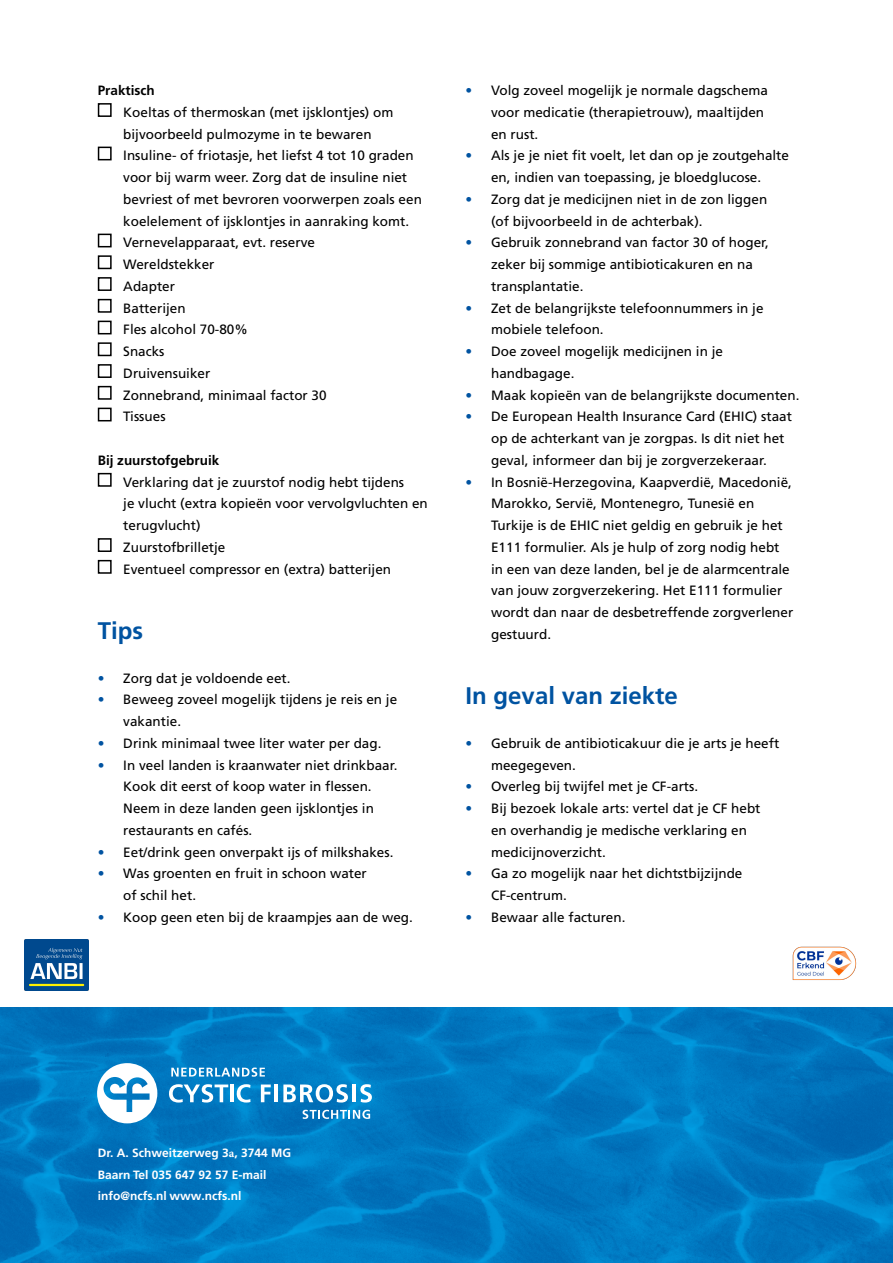
<style>
.page{position:relative;width:893px;height:1263px;background:#fff}
.page>*{position:absolute;margin:0;border:0;box-sizing:border-box;transform-origin:0 0}
.t1{font:700 24px "Frutiger";color:#0053a1}
.t2{font:13.5px/21.8px "Frutiger";color:#000}
.t3{font:700 13.5px "Frutiger";color:#000}
.t4{font:700 12px/21.6px "Frutiger";color:#fff}
.s1{color:#0053a1}
.s2{font-family:"Minion Pro"}
</style>
<div class="page">
<img style="left:0;top:1008px;width:893px;height:255px">
<div style="left:98px;top:103px;width:14px;height:14px;border:2px solid #000"></div>
<div style="left:98px;top:147px;width:14px;height:13px;border:2px solid #000"></div>
<div style="left:98px;top:234px;width:14px;height:13px;border:2px solid #000"></div>
<div style="left:98px;top:255px;width:14px;height:14px;border:2px solid #000"></div>
<div style="left:98px;top:277px;width:14px;height:14px;border:2px solid #000"></div>
<div style="left:98px;top:299px;width:14px;height:14px;border:2px solid #000"></div>
<div style="left:98px;top:321px;width:14px;height:13px;border:2px solid #000"></div>
<div style="left:98px;top:342px;width:14px;height:14px;border:2px solid #000"></div>
<div style="left:98px;top:364px;width:14px;height:14px;border:2px solid #000"></div>
<div style="left:98px;top:386px;width:14px;height:14px;border:2px solid #000"></div>
<div style="left:98px;top:408px;width:14px;height:13px;border:2px solid #000"></div>
<div style="left:98px;top:473px;width:14px;height:14px;border:2px solid #000"></div>
<div style="left:98px;top:538px;width:14px;height:14px;border:2px solid #000"></div>
<div style="left:98px;top:560px;width:14px;height:14px;border:2px solid #000"></div>
<svg style="left:169px;top:1084px;width:59px;height:18px"></svg>
<hr style="left:230px;top:1084px;width:4px;height:18px;background:#fff">
<svg style="left:237px;top:1084px;width:13px;height:18px"></svg>
<svg style="left:261px;top:1084px;width:10px;height:18px"></svg>
<hr style="left:275px;top:1084px;width:3px;height:18px;background:#fff">
<svg style="left:283px;top:1084px;width:65px;height:18px"></svg>
<hr style="left:352px;top:1084px;width:4px;height:18px;background:#fff">
<svg style="left:360px;top:1084px;width:12px;height:18px"></svg>
<svg style="left:171px;top:1067px;width:94px;height:10px"></svg>
<svg style="left:303px;top:1110px;width:67px;height:9px"></svg>
<svg style="left:97px;top:1063px;width:60px;height:60px"></svg>
<img style="left:792px;top:946px;width:65px;height:34px">
<img style="left:25px;top:940px;width:63px;height:50px">
<p class="t3" style="left:98px;top:83px;width:59px">Praktisch</p>
<p class="t2" style="left:123px;top:101px;width:300px">Koeltas of thermoskan (met ijsklontjes) om bijvoorbeeld pulmozyme in te bewaren<br>Insuline- of friotasje, het liefst 4 tot 10 graden voor bij warm weer. Zorg dat de insuline niet bevriest of met bevroren voorwerpen zoals een koelelement of ijsklontjes in aanraking komt.<br>Vernevelapparaat, evt. reserve<br>Wereldstekker<br>Adapter<br>Batterijen<br>Fles alcohol 70-80%<br>Snacks<br>Druivensuiker<br>Zonnebrand, minimaal factor 30<br>Tissues</p>
<p class="t3" style="left:98px;top:452px;width:123px">Bij zuurstofgebruik</p>
<p class="t2" style="left:123px;top:471px;width:306px">Verklaring dat je zuurstof nodig hebt tijdens<br>je vlucht (extra kopieën voor vervolgvluchten en terugvlucht)<br>Zuurstofbrilletje<br>Eventueel compressor en (extra) batterijen</p>
<h1 class="t1" style="left:98px;top:616px;width:47px">Tips</h1>
<p class="t2" style="left:98px;top:667px;width:194px"><span class="s1">•</span> Zorg dat je voldoende eet.</p>
<p class="t2" style="left:123px;top:689px;width:275px;text-indent:-26px"><span class="s1">•</span> Beweeg zoveel mogelijk tijdens je reis en je vakantie.</p>
<p class="t2" style="left:98px;top:732px;width:285px"><span class="s1">•</span> Drink minimaal twee liter water per dag.</p>
<p class="t2" style="left:123px;top:754px;width:276px;text-indent:-26px"><span class="s1">•</span> In veel landen is kraanwater niet drinkbaar.<br>Kook dit eerst of koop water in flessen.<br>Neem in deze landen geen ijsklontjes in restaurants en cafés.</p>
<p class="t2" style="left:98px;top:841px;width:297px"><span class="s1">•</span> Eet/drink geen onverpakt ijs of milkshakes.</p>
<p class="t2" style="left:123px;top:863px;width:245px;text-indent:-26px"><span class="s1">•</span> Was groenten en fruit in schoon water of schil het.</p>
<p class="t2" style="left:98px;top:906px;width:317px"><span class="s1">•</span> Koop geen eten bij de kraampjes aan de weg.</p>
<p class="t2" style="left:491px;top:80px;width:278px;text-indent:-26px"><span class="s1">•</span> Volg zoveel mogelijk je normale dagschema voor medicatie (therapietrouw), maaltijden en rust.</p>
<p class="t2" style="left:466px;top:145px;width:325px;text-align:center"><span class="s1">•</span> Als je je niet fit voelt, let dan op je zoutgehalte en, indien van toepassing, je bloedglucose.</p>
<p class="t2" style="left:491px;top:188px;width:278px;text-indent:-26px"><span class="s1">•</span> Zorg dat je medicijnen niet in de zon liggen (of bijvoorbeeld in de achterbak).</p>
<p class="t2" style="left:491px;top:232px;width:279px;text-indent:-26px"><span class="s1">•</span> Gebruik zonnebrand van factor 30 of hoger, zeker bij sommige antibioticakuren en na transplantatie.</p>
<p class="t2" style="left:491px;top:297px;width:274px;text-indent:-26px"><span class="s1">•</span> Zet de belangrijkste telefoonnummers in je mobiele telefoon.</p>
<p class="t2" style="left:491px;top:341px;width:233px;text-indent:-26px"><span class="s1">•</span> Doe zoveel mogelijk medicijnen in je handbagage.</p>
<p class="t2" style="left:466px;top:384px;width:335px"><span class="s1">•</span> Maak kopieën van de belangrijkste documenten.</p>
<p class="t2" style="left:491px;top:406px;width:302px;text-indent:-26px"><span class="s1">•</span> De European Health Insurance Card (EHIC) staat op de achterkant van je zorgpas. Is dit niet het geval, informeer dan bij je zorgverzekeraar.</p>
<p class="t2" style="left:491px;top:471px;width:304px;text-indent:-26px"><span class="s1">•</span> In Bosnië-Herzegovina, Kaapverdië, Macedonië, Marokko, Servië, Montenegro, Tunesië en Turkije is de EHIC niet geldig en gebruik je het E111 formulier. Als je hulp of zorg nodig hebt in een van deze landen, bel je de alarmcentrale van jouw zorgverzekering. Het E111 formulier wordt dan naar de desbetreffende zorgverlener gestuurd.</p>
<h1 class="t1" style="left:466px;top:682px;width:214px">In geval van ziekte</h1>
<p class="t2" style="left:491px;top:732px;width:290px;text-indent:-26px"><span class="s1">•</span> Gebruik de antibioticakuur die je arts je heeft meegegeven.</p>
<p class="t2" style="left:466px;top:776px;width:234px"><span class="s1">•</span> Overleg bij twijfel met je CF-arts.</p>
<p class="t2" style="left:491px;top:797px;width:271px;text-indent:-26px"><span class="s1">•</span> Bij bezoek lokale arts: vertel dat je CF hebt en overhandig je medische verklaring en medicijnoverzicht.</p>
<p class="t2" style="left:491px;top:863px;width:253px;text-indent:-26px"><span class="s1">•</span> Ga zo mogelijk naar het dichtstbijzijnde<br>CF-centrum.</p>
<p class="t2" style="left:466px;top:906px;width:161px"><span class="s1">•</span> Bewaar alle facturen.</p>
<p class="t4" style="left:98px;top:1142px;width:195px">Dr. A. Schweitzerweg 3<span class="s2">a</span>, 3744 MG<br>Baarn Tel 035 647 92 57 E-mail info@ncfs.nl www.ncfs.nl</p>
</div>
